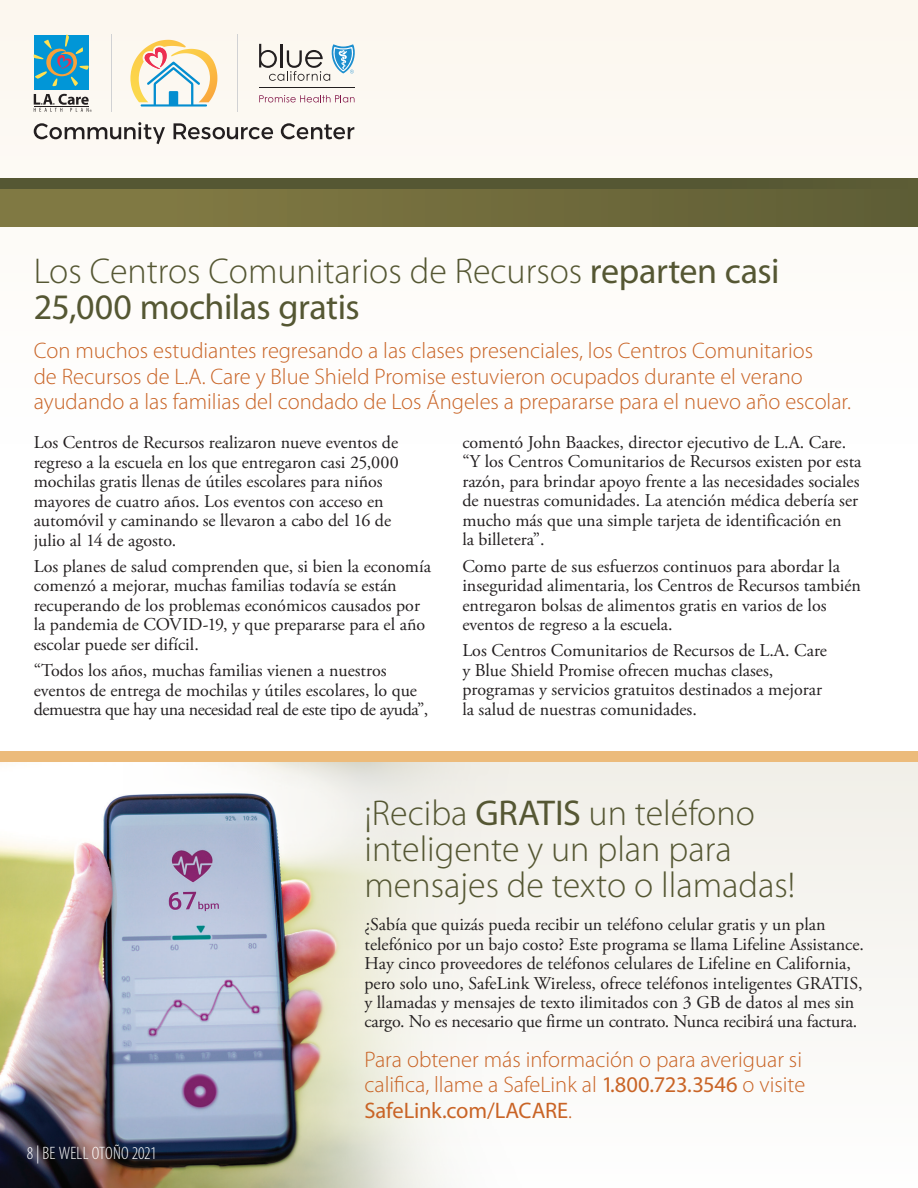
<style>
.page{position:relative;width:918px;height:1188px;background:#fff}
.page>*{position:absolute;margin:0;border:0;box-sizing:border-box;transform-origin:0 0}
.t1{font:300 36px/36px "Myriad Pro";color:#555733}
.t2{font:300 22.5px/25.5px "Myriad Pro";color:#c96426}
.t3{font:18px/19.5px "Adobe Garamond Pro";color:#231f20}
.t4{font:300 condensed 18px "Myriad Pro";letter-spacing:.015em;color:#fff}
.s1{font-weight:400}
</style>
<div class="page">
<div style="left:0;top:756px;width:918px;height:432px;background:#f7f6f3"></div>
<div style="left:0;top:0;width:918px;height:445px;background:#fdfbf8"></div>
<svg style="left:259px;top:44px;width:96px;height:37px"></svg>
<hr style="left:259px;top:88px;width:95px;height:1px;background:#231f20">
<svg style="left:259px;top:95px;width:95px;height:7px"></svg>
<hr style="left:237px;top:34px;width:1px;height:78px;background:#d1d2d4">
<hr style="left:111px;top:34px;width:1px;height:78px;background:#d1d2d4">
<svg style="left:34px;top:122px;width:131px;height:22px"></svg>
<svg style="left:174px;top:123px;width:99px;height:16px"></svg>
<svg style="left:281px;top:123px;width:73px;height:16px"></svg>
<div style="left:34px;top:35px;width:55px;height:54px;background:#0196d7"></div>
<svg style="left:34px;top:35px;width:55px;height:52px"></svg>
<svg style="left:34px;top:94px;width:58px;height:18px"></svg>
<svg style="left:130px;top:40px;width:87px;height:67px"></svg>
<img style="left:0;top:761px;width:546px;height:427px">
<div style="left:0;top:751px;width:918px;height:10px;background:#ecbb7b"></div>
<div style="left:0;top:188px;width:918px;height:39px;background:linear-gradient(to right,#867d45,#5f5e35)"></div>
<div style="left:0;top:179px;width:918px;height:9px;background:#555733"></div>
<h2 class="t1" style="left:34px;top:254px;width:747px">Los Centros Comunitarios de Recursos <span class="s1">reparten casi<br>25,000 mochilas gratis</span></h2>
<p class="t2" style="left:34px;top:339px;width:819px">Con muchos estudiantes regresando a las clases presenciales, los Centros Comunitarios<br>de Recursos de L.A. Care y Blue Shield Promise estuvieron ocupados durante el verano ayudando a las familias del condado de Los Ángeles a prepararse para el nuevo año escolar.</p>
<p class="t3" style="left:34px;top:433px;width:367px">Los Centros de Recursos realizaron nueve eventos de regreso a la escuela en los que entregaron casi 25,000 mochilas gratis llenas de útiles escolares para niños mayores de cuatro años. Los eventos con acceso en automóvil y caminando se llevaron a cabo del 16 de julio al 14 de agosto.</p>
<p class="t3" style="left:34px;top:557px;width:399px">Los planes de salud comprenden que, si bien la economía comenzó a mejorar, muchas familias todavía se están recuperando de los problemas económicos causados por la pandemia de COVID-19, y que prepararse para el año escolar puede ser difícil.</p>
<p class="t3" style="left:34px;top:661px;width:396px">“Todos los años, muchas familias vienen a nuestros eventos de entrega de mochilas y útiles escolares, lo que demuestra que hay una necesidad real de este tipo de ayuda”,</p>
<p class="t3" style="left:462px;top:433px;width:401px">comentó John Baackes, director ejecutivo de L.A. Care. “Y los Centros Comunitarios de Recursos existen por esta razón, para brindar apoyo frente a las necesidades sociales de nuestras comunidades. La atención médica debería ser mucho más que una simple tarjeta de identificación en<br>la billetera”.</p>
<p class="t3" style="left:462px;top:557px;width:400px">Como parte de sus esfuerzos continuos para abordar la inseguridad alimentaria, los Centros de Recursos también entregaron bolsas de alimentos gratis en varios de los eventos de regreso a la escuela.</p>
<p class="t3" style="left:462px;top:642px;width:366px">Los Centros Comunitarios de Recursos de L.A. Care y Blue Shield Promise ofrecen muchas clases, programas y servicios gratuitos destinados a mejorar la salud de nuestras comunidades.</p>
<p class="t4" style="left:27px;top:1144px;width:131px">8 | BE WELL OTOÑO 2021</p>
<h2 class="t1" style="left:364px;top:796px;width:432px">¡Reciba <span class="s1">GRATIS</span> un teléfono inteligente y un plan para mensajes de texto o llamadas!</h2>
<p class="t3" style="left:364px;top:915px;width:501px">¿Sabía que quizás pueda recibir un teléfono celular gratis y un plan telefónico por un bajo costo? Este programa se llama Lifeline Assistance.<br>Hay cinco proveedores de teléfonos celulares de Lifeline en California, pero solo uno, SafeLink Wireless, ofrece teléfonos inteligentes GRATIS, y llamadas y mensajes de texto ilimitados con 3 GB de datos al mes sin cargo. No es necesario que firme un contrato. Nunca recibirá una factura.</p>
<p class="t2" style="left:364px;top:1047px;width:442px">Para obtener más información o para averiguar si califica, llame a SafeLink al <span class="s1">1.800.723.3546</span> o visite<br><span class="s1">SafeLink.com/LACARE</span>.</p>
</div>
